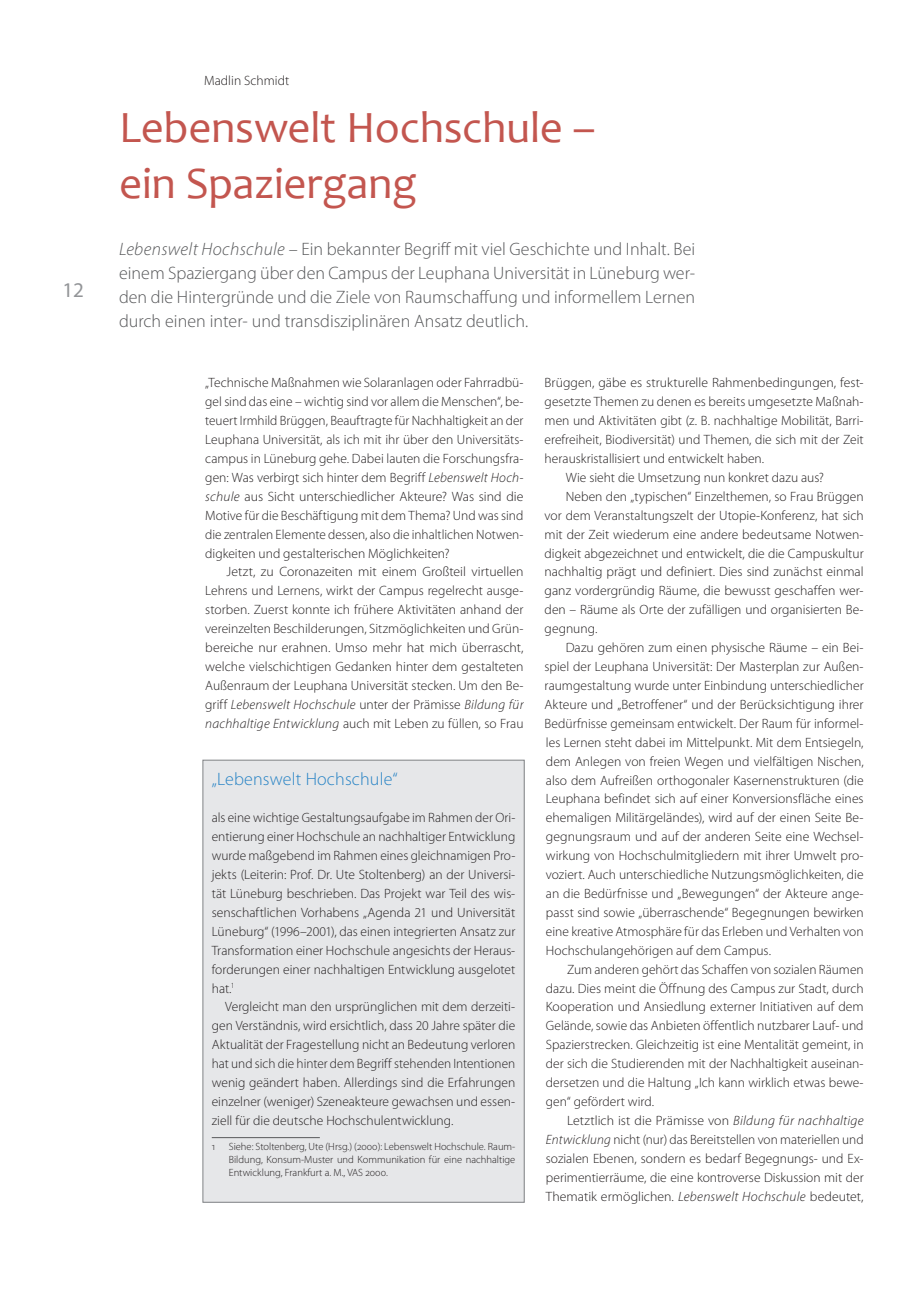
<style>
.page{position:relative;width:919px;height:1289px;background:#fff}
.page>*{position:absolute;margin:0;border:0;box-sizing:border-box;transform-origin:0 0}
.Überschrift_1_rot{font:45px/56.7px "Candara";letter-spacing:-.01em;color:#c3564f}
.t1{font:21px "Myriad Pro";color:#939598}
.Einführungstext{font:300 18px/24px "Myriad Pro";color:#57585a;text-align:justify}
.Überschrift_2_einspa{font:300 18px "Myriad Pro";letter-spacing:.01em;color:#2783c5}
.Standard_1-spaltig{font:300 13.5px/18.9px "Myriad Pro";color:#231f20;text-align:justify}
.Autorennamen{font:300 13.5px "Myriad Pro";color:#231f20}
.Fußnotentext{font:300 10.5px/12.8px "Myriad Pro";color:#231f20;text-align:justify}
.s1{font-style:italic}
</style>
<div class="page">
<div style="left:203px;top:760px;width:321px;height:442px;background:#e6e7e9"></div>
<hr style="left:212px;top:1137px;width:108px;height:1px;background:#57585a">
<div style="left:202px;top:759px;width:322px;height:443px;border:1px solid #808285"></div>
<h2 class="t1" style="left:62px;top:277px;width:23px">12</h2>
<p class="Autorennamen" style="left:204px;top:72px;width:86px">Madlin Schmidt</p>
<p class="Überschrift_1_rot" style="left:119px;top:98px;width:477px">Lebenswelt Hochschule – ein Spaziergang</p>
<p class="Einführungstext" style="left:119px;top:237px;width:577px"><span class="s1">Lebenswelt Hochschule</span> – Ein bekannter Begriff mit viel Geschichte und Inhalt. Bei einem Spaziergang über den Campus der Leuphana Universität in Lüneburg wer&shy;den die Hintergründe und die Ziele von Raumschaffung und informellem Lernen durch einen inter- und transdisziplinären Ansatz deutlich.</p>
<p class="Standard_1-spaltig" style="left:205px;top:373px;width:320px">„Technische Maßnahmen wie Solaranlagen oder Fahrradbü&shy;gel sind das eine – wichtig sind vor allem die Menschen“, be&shy;teuert Irmhild Brüggen, Beauftragte für Nachhaltigkeit an der Leuphana Universität, als ich mit ihr über den Universitäts&shy;campus in Lüneburg gehe. Dabei lauten die Forschungsfra&shy;gen: Was verbirgt sich hinter dem Begriff <span class="s1">Lebenswelt Hoch&shy;schule</span> aus Sicht unterschiedlicher Akteure? Was sind die Motive für die Beschäftigung mit dem Thema? Und was sind die zentralen Elemente dessen, also die inhaltlichen Notwen&shy;digkeiten und gestalterischen Möglichkeiten?</p>
<p class="Standard_1-spaltig" style="left:205px;top:562px;width:320px;text-indent:21px">Jetzt, zu Coronazeiten mit einem Großteil virtuellen Lehrens und Lernens, wirkt der Campus regelrecht ausge&shy;storben. Zuerst konnte ich frühere Aktivitäten anhand der vereinzelten Beschilderungen, Sitzmöglichkeiten und Grün&shy;bereiche nur erahnen. Umso mehr hat mich überrascht, welche vielschichtigen Gedanken hinter dem gestalteten Außenraum der Leuphana Universität stecken. Um den Be&shy;griff <span class="s1">Lebenswelt Hochschule</span> unter der Prämisse <span class="s1">Bildung für nachhaltige Entwicklung</span> auch mit Leben zu füllen, so Frau</p>
<p class="Überschrift_2_einspa" style="left:212px;top:767px;width:188px">„Lebenswelt Hochschule“</p>
<p class="Standard_1-spaltig" style="left:212px;top:808px;width:305px">als eine wichtige Gestaltungsaufgabe im Rahmen der Ori&shy;entierung einer Hochschule an nachhaltiger Entwicklung wurde maßgebend im Rahmen eines gleichnamigen Pro&shy;jekts (Leiterin: Prof. Dr. Ute Stoltenberg) an der Universi&shy;tät Lüneburg beschrieben. Das Projekt war Teil des wis&shy;senschaftlichen Vorhabens „Agenda 21 und Universität Lüneburg“ (1996–2001), das einen integrierten Ansatz zur Transformation einer Hochschule angesichts der Heraus&shy;forderungen einer nachhaltigen Entwicklung ausgelotet hat.<sup>1</sup></p>
<p class="Standard_1-spaltig" style="left:212px;top:997px;width:305px;text-indent:14px">Vergleicht man den ursprünglichen mit dem derzeiti&shy;gen Verständnis, wird ersichtlich, dass 20 Jahre später die Aktualität der Fragestellung nicht an Bedeutung verloren hat und sich die hinter dem Begriff stehenden Intentionen wenig geändert haben. Allerdings sind die Erfahrungen einzelner (weniger) Szeneakteure gewachsen und essen&shy;ziell für die deutsche Hochschulentwicklung.</p>
<p class="Fußnotentext" style="left:212px;top:1140px;width:5px">1</p>
<p class="Fußnotentext" style="left:229px;top:1140px;width:288px">Siehe: Stoltenberg, Ute (Hrsg.) (2000): Lebenswelt Hochschule. Raum-Bildung, Konsum-Muster und Kommunikation für eine nachhaltige Entwicklung, Frankfurt a. M., VAS 2000.</p>
<p class="Standard_1-spaltig" style="left:544px;top:373px;width:320px">Brüggen, gäbe es strukturelle Rahmenbedingungen, fest&shy;gesetzte Themen zu denen es bereits umgesetzte Maßnah&shy;men und Aktivitäten gibt (z. B. nachhaltige Mobilität, Barri&shy;erefreiheit, Biodiversität) und Themen, die sich mit der Zeit herauskristallisiert und entwickelt haben.</p>
<p class="Standard_1-spaltig" style="left:566px;top:468px;width:259px">Wie sieht die Umsetzung nun konkret dazu aus?</p>
<p class="Standard_1-spaltig" style="left:544px;top:487px;width:320px;text-indent:21px">Neben den „typischen“ Einzelthemen, so Frau Brüggen vor dem Veranstaltungszelt der Utopie-Konferenz, hat sich mit der Zeit wiederum eine andere bedeutsame Notwen&shy;digkeit abgezeichnet und entwickelt, die die Campuskultur nachhaltig prägt und definiert. Dies sind zunächst einmal ganz vordergründig Räume, die bewusst geschaffen wer&shy;den – Räume als Orte der zufälligen und organisierten Be&shy;gegnung.</p>
<p class="Standard_1-spaltig" style="left:544px;top:638px;width:320px;text-indent:21px">Dazu gehören zum einen physische Räume – ein Bei&shy;spiel der Leuphana Universität: Der Masterplan zur Außen&shy;raumgestaltung wurde unter Einbindung unterschiedlicher Akteure und „Betroffener“ und der Berücksichtigung ihrer Bedürfnisse gemeinsam entwickelt. Der Raum für informel&shy;les Lernen steht dabei im Mittelpunkt. Mit dem Entsiegeln, dem Anlegen von freien Wegen und vielfältigen Nischen, also dem Aufreißen orthogonaler Kasernenstrukturen (die Leuphana befindet sich auf einer Konversionsfläche eines ehemaligen Militärgeländes), wird auf der einen Seite Be&shy;gegnungsraum und auf der anderen Seite eine Wechsel&shy;wirkung von Hochschulmitgliedern mit ihrer Umwelt pro&shy;voziert. Auch unterschiedliche Nutzungsmöglichkeiten, die an die Bedürfnisse und „Bewegungen“ der Akteure ange&shy;passt sind sowie „überraschende“ Begegnungen bewirken eine kreative Atmosphäre für das Erleben und Verhalten von Hochschulangehörigen auf dem Campus.</p>
<p class="Standard_1-spaltig" style="left:546px;top:959px;width:319px;text-indent:21px">Zum anderen gehört das Schaffen von sozialen Räumen dazu. Dies meint die Öffnung des Campus zur Stadt, durch Kooperation und Ansiedlung externer Initiativen auf dem Gelände, sowie das Anbieten öffentlich nutzbarer Lauf- und Spazierstrecken. Gleichzeitig ist eine Mentalität gemeint, in der sich die Studierenden mit der Nachhaltigkeit auseinan&shy;dersetzen und die Haltung „Ich kann wirklich etwas bewe&shy;gen“ gefördert wird.</p>
<p class="Standard_1-spaltig" style="left:546px;top:1110px;width:319px;text-indent:21px">Letztlich ist die Prämisse von <span class="s1">Bildung für nachhaltige Entwicklung</span> nicht (nur) das Bereitstellen von materiellen und sozialen Ebenen, sondern es bedarf Begegnungs- und Ex&shy;perimentierräume, die eine kontroverse Diskussion mit der Thematik ermöglichen. <span class="s1">Lebenswelt Hochschule</span> bedeutet,</p>
</div>
